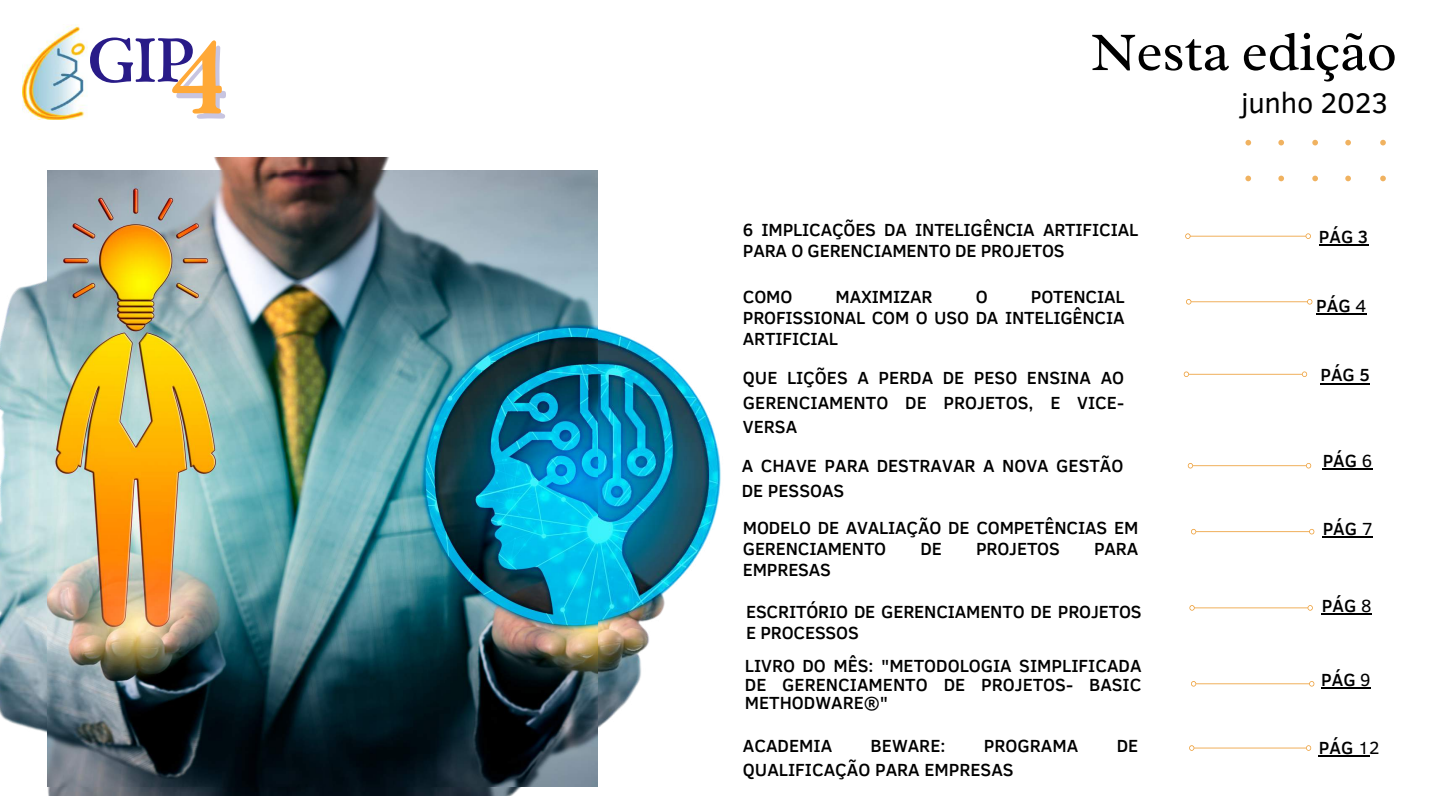
<style>
.page{position:relative;width:1440px;height:810px;background:#fff}
.page>*{position:absolute;margin:0;border:0;box-sizing:border-box;transform-origin:0 0}
.t1{font:700 65.4px "Nicolas Jenson SGOT Std";color:#10007b}
.t2{font:55.4px "Radley";letter-spacing:-.01em;color:#000}
.t3{font:29px "Clear Sans";letter-spacing:-.01em;color:#000}
.t4{font:500 18px/21px "Clear Sans";letter-spacing:-.01em;color:#000;text-align:justify}
.s1{font-size:113.3px;color:rgb(16 0 123/.26)}
.s2{font-weight:400}
</style>
<div class="page">
<img style="left:23px;top:24px;width:64px;height:96px">
<svg style="left:1245px;top:140px;width:141px;height:42px"></svg>
<svg style="left:1184px;top:371px;width:123px;height:6px"></svg>
<svg style="left:1186px;top:299px;width:126px;height:6px"></svg>
<svg style="left:1185px;top:233px;width:126px;height:6px"></svg>
<svg style="left:1188px;top:463px;width:123px;height:5px"></svg>
<svg style="left:1189px;top:745px;width:122px;height:6px"></svg>
<svg style="left:1191px;top:681px;width:123px;height:6px"></svg>
<svg style="left:1189px;top:605px;width:124px;height:6px"></svg>
<hr style="left:1320px;top:383px;width:50px;height:1px;background:#000">
<hr style="left:1319px;top:244px;width:50px;height:2px;background:#000">
<hr style="left:1316px;top:314px;width:35px;height:1px;background:#000">
<svg style="left:1351px;top:314px;width:16px;height:1px"></svg>
<hr style="left:1321px;top:687px;width:39px;height:2px;background:#000">
<svg style="left:1360px;top:687px;width:11px;height:2px"></svg>
<hr style="left:1319px;top:755px;width:39px;height:2px;background:#000">
<svg style="left:1358px;top:755px;width:11px;height:2px"></svg>
<hr style="left:1323px;top:468px;width:39px;height:2px;background:#000">
<svg style="left:1362px;top:468px;width:10px;height:2px"></svg>
<hr style="left:1322px;top:613px;width:39px;height:2px;background:#000">
<svg style="left:1361px;top:613px;width:10px;height:2px"></svg>
<img style="left:0;top:158px;width:721px;height:638px">
<img style="left:47px;top:170px;width:551px;height:616px">
<svg style="left:1191px;top:529px;width:123px;height:5px"></svg>
<hr style="left:1323px;top:536px;width:39px;height:2px;background:#000">
<svg style="left:1362px;top:536px;width:11px;height:2px"></svg>
<h1 class="t1" style="left:87px;top:35px;width:143px">GIP<span class="s1">4</span></h1>
<h2 class="t2" style="left:1090px;top:17px;width:308px">Nesta edição</h2>
<p class="t4" style="left:743px;top:218px;width:397px">6 IMPLICAÇÕES DA INTELIGÊNCIA ARTIFICIAL<br>PARA O GERENCIAMENTO DE PROJETOS</p>
<p class="t4" style="left:743px;top:285px;width:383px;text-indent:288px">POTENCIAL PROFISSIONAL COM O USO DA INTELIGÊNCIA ARTIFICIAL</p>
<p class="t4" style="left:743px;top:285px;width:51px">COMO</p>
<p class="t4" style="left:836px;top:285px;width:98px">MAXIMIZAR</p>
<p class="t4" style="left:976px;top:285px;width:13px">O</p>
<p class="t4" style="left:743px;top:364px;width:383px;line-height:24.8px">QUE LIÇÕES A PERDA DE PESO ENSINA AO GERENCIAMENTO DE PROJETOS, E VICE-VERSA</p>
<p class="t4" style="left:742px;top:452px;width:383px;line-height:24.8px">A CHAVE PARA DESTRAVAR A NOVA GESTÃO<br>DE PESSOAS</p>
<h3 class="t3" style="left:1241px;top:82px;width:148px">junho 2023</h3>
<p class="t4" style="left:1319px;top:225px;width:51px">PÁG 3</p>
<p class="t4" style="left:1316px;top:294px;width:52px">PÁG <span class="s2">4</span></p>
<p class="t4" style="left:1320px;top:364px;width:51px">PÁG 5</p>
<p class="t4" style="left:1323px;top:449px;width:51px">PÁG <span class="s2">6</span></p>
<p class="t4" style="left:743px;top:517px;width:397px">MODELO DE AVALIAÇÃO DE COMPETÊNCIAS EM</p>
<p class="t4" style="left:1323px;top:517px;width:52px">PÁG <span class="s2">7</span></p>
<p class="t4" style="left:743px;top:538px;width:145px">GERENCIAMENTO</p>
<p class="t4" style="left:921px;top:538px;width:23px">DE</p>
<p class="t4" style="left:976px;top:538px;width:85px">PROJETOS</p>
<p class="t4" style="left:1094px;top:538px;width:46px">PARA</p>
<p class="t4" style="left:743px;top:559px;width:90px">EMPRESAS</p>
<p class="t4" style="left:746px;top:600px;width:397px">ESCRITÓRIO DE GERENCIAMENTO DE PROJETOS<br>E PROCESSOS</p>
<p class="t4" style="left:745px;top:655px;width:398px;line-height:18.8px">LIVRO DO MÊS: "METODOLOGIA SIMPLIFICADA DE GERENCIAMENTO DE PROJETOS- BASIC METHODWARE®"</p>
<p class="t4" style="left:743px;top:734px;width:91px">ACADEMIA</p>
<p class="t4" style="left:871px;top:734px;width:76px">BEWARE:</p>
<p class="t4" style="left:984px;top:734px;width:96px">PROGRAMA</p>
<p class="t4" style="left:1117px;top:734px;width:23px">DE</p>
<p class="t4" style="left:743px;top:759px;width:272px">QUALIFICAÇÃO PARA EMPRESAS</p>
<p class="t4" style="left:1322px;top:594px;width:51px">PÁG <span class="s2">8</span></p>
<p class="t4" style="left:1321px;top:668px;width:51px">PÁG <span class="s2">9</span></p>
<p class="t4" style="left:1319px;top:736px;width:62px">PÁG <span class="s2">12</span></p>
</div>
